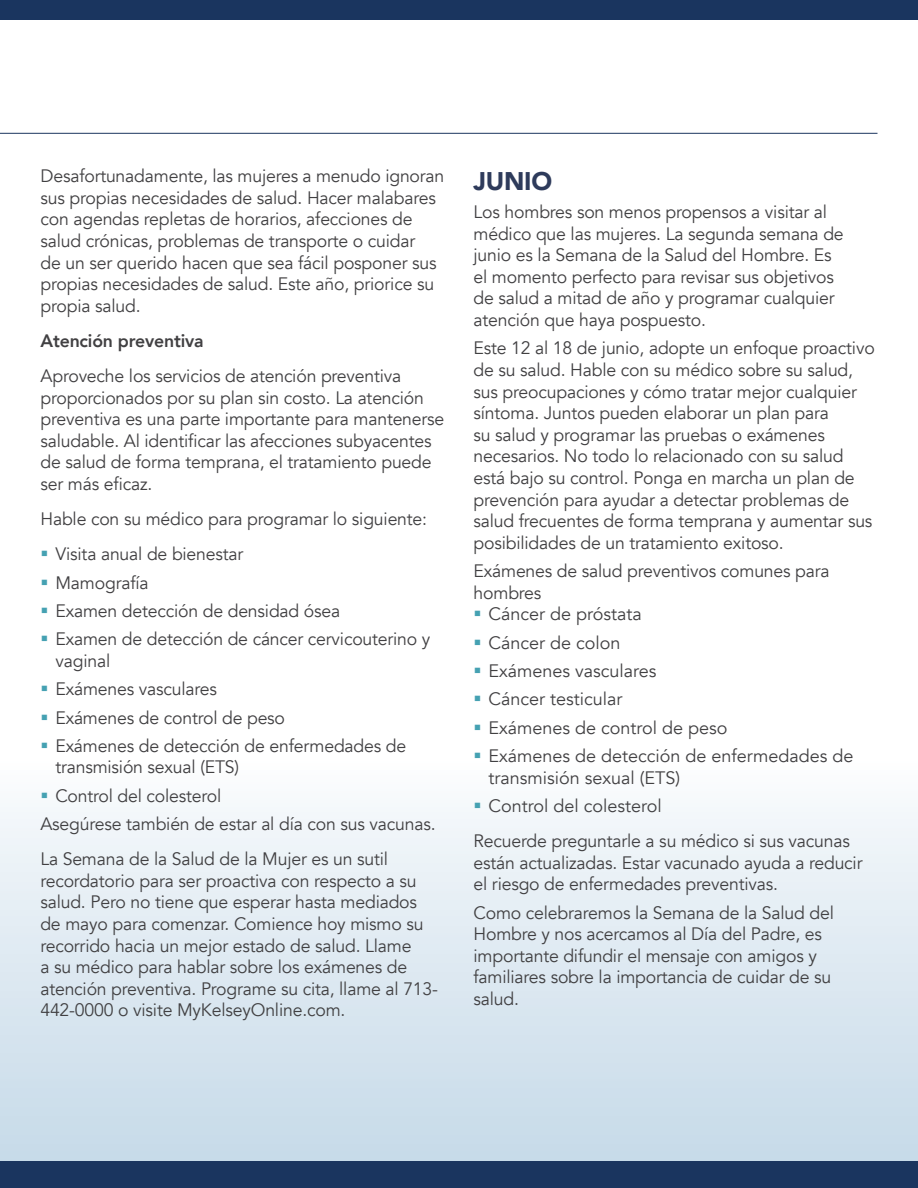
<style>
.page{position:relative;width:918px;height:1188px;background:#fff}
.page>*{position:absolute;margin:0;border:0;box-sizing:border-box;transform-origin:0 0}
.t1{font:900 25.5px "Avenir";letter-spacing:-.01em;color:#2e3b5b}
.t2{font:18px/21.6px "Avenir";letter-spacing:-.01em;color:#414042}
.t3{font:800 18px "Avenir";letter-spacing:-.01em;color:#414042}
</style>
<div class="page">
<div style="left:0;top:758px;width:918px;height:430px;background:linear-gradient(to bottom,#fbfcfd,#c1d7e7)"></div>
<div style="left:0;top:0;width:918px;height:20px;background:#1a355f"></div>
<div style="left:0;top:1161px;width:918px;height:27px;background:#1a355f"></div>
<hr style="left:0;top:133px;width:878px;height:1px;background:#1a355f">
<svg style="left:42px;top:793px;width:5px;height:5px"></svg>
<svg style="left:475px;top:803px;width:5px;height:5px"></svg>
<p class="t2" style="left:40px;top:165px;width:405px">Desafortunadamente, las mujeres a menudo ignoran sus propias necesidades de salud. Hacer malabares con agendas repletas de horarios, afecciones de salud crónicas, problemas de transporte o cuidar<br>de un ser querido hacen que sea fácil posponer sus propias necesidades de salud. Este año, priorice su propia salud.</p>
<p class="t3" style="left:40px;top:327px;width:165px">Atención preventiva</p>
<p class="t2" style="left:40px;top:365px;width:405px">Aproveche los servicios de atención preventiva proporcionados por su plan sin costo. La atención preventiva es una parte importante para mantenerse saludable. Al identificar las afecciones subyacentes de salud de forma temprana, el tratamiento puede ser más eficaz.</p>
<p class="t2" style="left:55px;top:502px;width:373px;line-height:35.1px;text-indent:-15px">Hable con su médico para programar lo siguiente:<br>Visita anual de bienestar</p>
<p class="t2" style="left:55px;top:568px;width:377px;line-height:28.3px">Mamografía<br>Examen detección de densidad ósea<br>Examen de detección de cáncer cervicouterino y</p>
<p class="t2" style="left:55px;top:647px;width:352px;line-height:28.3px">vaginal<br>Exámenes vasculares<br>Exámenes de control de peso<br>Exámenes de detección de enfermedades de</p>
<p class="t2" style="left:55px;top:757px;width:185px">transmisión sexual (ETS)</p>
<p class="t2" style="left:55px;top:785px;width:168px">Control del colesterol</p>
<p class="t2" style="left:40px;top:813px;width:397px">Asegúrese también de estar al día con sus vacunas.</p>
<p class="t2" style="left:40px;top:849px;width:399px">La Semana de la Salud de la Mujer es un sutil recordatorio para ser proactiva con respecto a su salud. Pero no tiene que esperar hasta mediados de mayo para comenzar. Comience hoy mismo su recorrido hacia un mejor estado de salud. Llame<br>a su médico para hablar sobre los exámenes de atención preventiva. Programe su cita, llame al 713- 442-0000 o visite MyKelseyOnline.com.</p>
<h1 class="t1" style="left:474px;top:159px;width:80px">JUNIO</h1>
<p class="t2" style="left:474px;top:201px;width:372px">Los hombres son menos propensos a visitar al médico que las mujeres. La segunda semana de junio es la Semana de la Salud del Hombre. Es el momento perfecto para revisar sus objetivos de salud a mitad de año y programar cualquier atención que haya pospuesto.</p>
<p class="t2" style="left:474px;top:338px;width:403px">Este 12 al 18 de junio, adopte un enfoque proactivo de su salud. Hable con su médico sobre su salud, sus preocupaciones y cómo tratar mejor cualquier síntoma. Juntos pueden elaborar un plan para<br>su salud y programar las pruebas o exámenes necesarios. No todo lo relacionado con su salud está bajo su control. Ponga en marcha un plan de prevención para ayudar a detectar problemas de salud frecuentes de forma temprana y aumentar sus posibilidades de un tratamiento exitoso.</p>
<p class="t2" style="left:474px;top:560px;width:358px">Exámenes de salud preventivos comunes para</p>
<p class="t2" style="left:474px;top:582px;width:69px">hombres</p>
<p class="t2" style="left:489px;top:604px;width:155px">Cáncer de próstata</p>
<p class="t2" style="left:488px;top:629px;width:367px;line-height:28.3px">Cáncer de colon<br>Exámenes vasculares<br>Cáncer testicular<br>Exámenes de control de peso<br>Exámenes de detección de enfermedades de</p>
<p class="t2" style="left:488px;top:764px;width:193px;line-height:28.3px">transmisión sexual (ETS)<br>Control del colesterol</p>
<p class="t2" style="left:474px;top:830px;width:390px">Recuerde preguntarle a su médico si sus vacunas están actualizadas. Estar vacunado ayuda a reducir el riesgo de enfermedades preventivas.</p>
<p class="t2" style="left:474px;top:902px;width:362px">Como celebraremos la Semana de la Salud del Hombre y nos acercamos al Día del Padre, es importante difundir el mensaje con amigos y familiares sobre la importancia de cuidar de su salud.</p>
</div>
